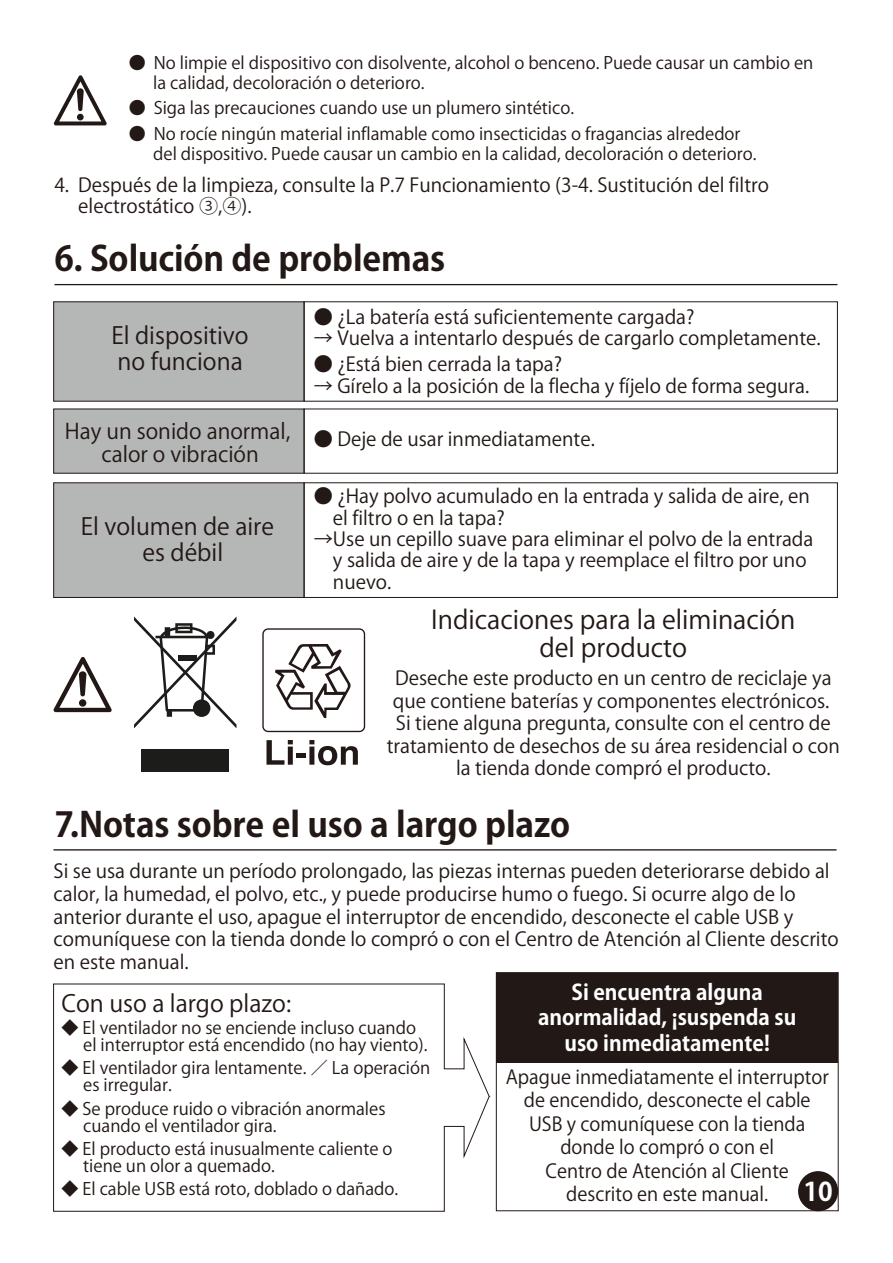
<style>
.page{position:relative;width:893px;height:1263px;background:#fff}
.page>*{position:absolute;margin:0;border:0;box-sizing:border-box;transform-origin:0 0}
.t1{font:700 34.05px "Koz Go Pr 6 N";letter-spacing:-.005em;color:#221815}
.t2{font:25.5px/27.6px "Koz Go Pr 6 N";color:#221815;text-align:center}
.t3{font:700 25.5px "Koz Go Pr 6 N";color:#fff}
.t4{font:23.4px/25.5px "Koz Go Pr 6 N";color:#221815}
.t5{font:700 21.3px/25.5px "Koz Go Pr 6 N";color:#fff;text-align:center}
.t6{font:21.3px/23.4px "Koz Go Pr 6 N";color:#221815;text-align:center}
.t7{font:19.2px/22.5px "Koz Go Pr 6 N";color:#221815}
.t8{font:17.1px/17.1px "Koz Go Pr 6 N";color:#221815}
</style>
<div class="page">
<div style="left:53px;top:483px;width:251px;height:115px;background:#b5b6b6;border:1px solid #221815"></div>
<div style="left:53px;top:409px;width:251px;height:64px;background:#b5b6b6"></div>
<div style="left:53px;top:302px;width:251px;height:99px;background:#b5b6b6"></div>
<div style="left:496px;top:972px;width:342px;height:90px;background:#221815"></div>
<hr style="left:54px;top:849px;width:782px;height:1px;background:#221815">
<div style="left:496px;top:972px;width:343px;height:239px;border:1px solid #221815"></div>
<hr style="left:54px;top:284px;width:783px;height:1px;background:#221815">
<div style="left:142px;top:750px;width:87px;height:22px;background:#1c1d1b"></div>
<svg style="left:134px;top:616px;width:102px;height:112px"></svg>
<div style="left:262px;top:628px;width:103px;height:104px;border:1px solid #221815;border-radius:5px"></div>
<svg style="left:266px;top:740px;width:27px;height:25px"></svg>
<hr style="left:296px;top:753px;width:10px;height:4px;background:#221815">
<svg style="left:309px;top:740px;width:49px;height:25px"></svg>
<svg style="left:275px;top:644px;width:76px;height:74px"></svg>
<svg style="left:53px;top:657px;width:59px;height:55px"></svg>
<div style="left:304px;top:483px;width:534px;height:115px;border:1px solid #221815"></div>
<div style="left:798px;top:1171px;width:40px;height:40px;background:#221815;border-radius:50%"></div>
<svg style="left:53px;top:983px;width:437px;height:229px"></svg>
<svg style="left:54px;top:75px;width:53px;height:50px"></svg>
<p class="t8" style="left:153px;top:53px;width:662px;line-height:20px;text-indent:-25px">● No limpie el dispositivo con disolvente, alcohol o benceno. Puede causar un cambio en la calidad, decoloración o deterioro.</p>
<p class="t8" style="left:129px;top:100px;width:447px">● Siga las precauciones cuando use un plumero sintético.</p>
<p class="t8" style="left:153px;top:124px;width:605px;line-height:20px;text-indent:-25px">● No rocíe ningún material inflamable como insecticidas o fragancias alrededor del dispositivo. Puede causar un cambio en la calidad, decoloración o deterioro.</p>
<p class="t7" style="left:78px;top:174px;width:692px;line-height:21.3px;text-indent:-24px">4. Después de la limpieza, consulte la P.7 Funcionamiento (3-4. Sustitución del filtro electrostático ③,④).</p>
<h1 class="t1" style="left:54px;top:240px;width:392px">6. Solución de problemas</h1>
<p class="t4" style="left:112px;top:324px;width:139px">El dispositivo no funciona</p>
<p class="t6" style="left:65px;top:420px;width:227px">Hay un sonido anormal, calor o vibración</p>
<p class="t4" style="left:81px;top:514px;width:195px;text-align:center">El volumen de aire es débil</p>
<p class="t7" style="left:314px;top:306px;width:382px">● ¿La batería está suficientemente cargada?</p>
<p class="t7" style="left:314px;top:327px;width:508px">→ Vuelva a intentarlo después de cargarlo completamente.</p>
<p class="t7" style="left:314px;top:353px;width:250px">● ¿Está bien cerrada la tapa?</p>
<p class="t7" style="left:314px;top:375px;width:497px">→ Gírelo a la posición de la flecha y fíjelo de forma segura.</p>
<p class="t7" style="left:314px;top:428px;width:283px">● Deje de usar inmediatamente.</p>
<p class="t7" style="left:314px;top:486px;width:498px;line-height:21.3px">● ¿Hay polvo acumulado en la entrada y salida de aire, en　el filtro o en la tapa?</p>
<p class="t7" style="left:314px;top:529px;width:501px;line-height:21.3px">→Use un cepillo suave para eliminar el polvo de la entrada　y salida de aire y de la tapa y reemplace el filtro por uno　nuevo.</p>
<h2 class="t2" style="left:431px;top:606px;width:366px">Indicaciones para la eliminación del producto</h2>
<p class="t7" style="left:387px;top:667px;width:455px;text-align:center">Deseche este producto en un centro de reciclaje ya que contiene baterías y componentes electrónicos.<br>Si tiene alguna pregunta, consulte con el centro de tratamiento de desechos de su área residencial o con la tienda donde compró el producto.</p>
<h1 class="t1" style="left:55px;top:805px;width:517px">7.Notas sobre el uso a largo plazo</h1>
<p class="t7" style="left:54px;top:860px;width:787px">Si se usa durante un período prolongado, las piezas internas pueden deteriorarse debido al calor, la humedad, el polvo, etc., y puede producirse humo o fuego. Si ocurre algo de lo anterior durante el uso, apague el interruptor de encendido, desconecte el cable USB y comuníquese con la tienda donde lo compró o con el Centro de Atención al Cliente descrito en este manual.</p>
<p class="t4" style="left:62px;top:991px;width:231px">Con uso a largo plazo:</p>
<p class="t8" style="left:83px;top:1019px;width:346px;text-indent:-22px">◆ El ventilador no se enciende incluso cuando el interruptor está encendido (no hay viento).</p>
<p class="t8" style="left:83px;top:1060px;width:349px;text-indent:-22px">◆ El ventilador gira lentamente. ／ La operación es irregular.</p>
<p class="t8" style="left:83px;top:1100px;width:304px;text-indent:-22px">◆ Se produce ruido o vibración anormales cuando el ventilador gira.</p>
<p class="t8" style="left:83px;top:1140px;width:311px;text-indent:-22px">◆ El producto está inusualmente caliente o tiene un olor a quemado.</p>
<p class="t8" style="left:62px;top:1181px;width:338px">◆ El cable USB está roto, doblado o dañado.</p>
<p class="t5" style="left:538px;top:979px;width:260px">Si encuentra alguna anormalidad, ¡suspenda su uso inmediatamente!</p>
<p class="t7" style="left:506px;top:1066px;width:324px;line-height:23.4px;text-align:center">Apague inmediatamente el interruptor de encendido, desconecte el cable<br>USB y comuníquese con la tienda donde lo compró o con el<br>Centro de Atención al Cliente<br>descrito en este manual.</p>
<h2 class="t3" style="left:803px;top:1177px;width:31px">10</h2>
</div>
